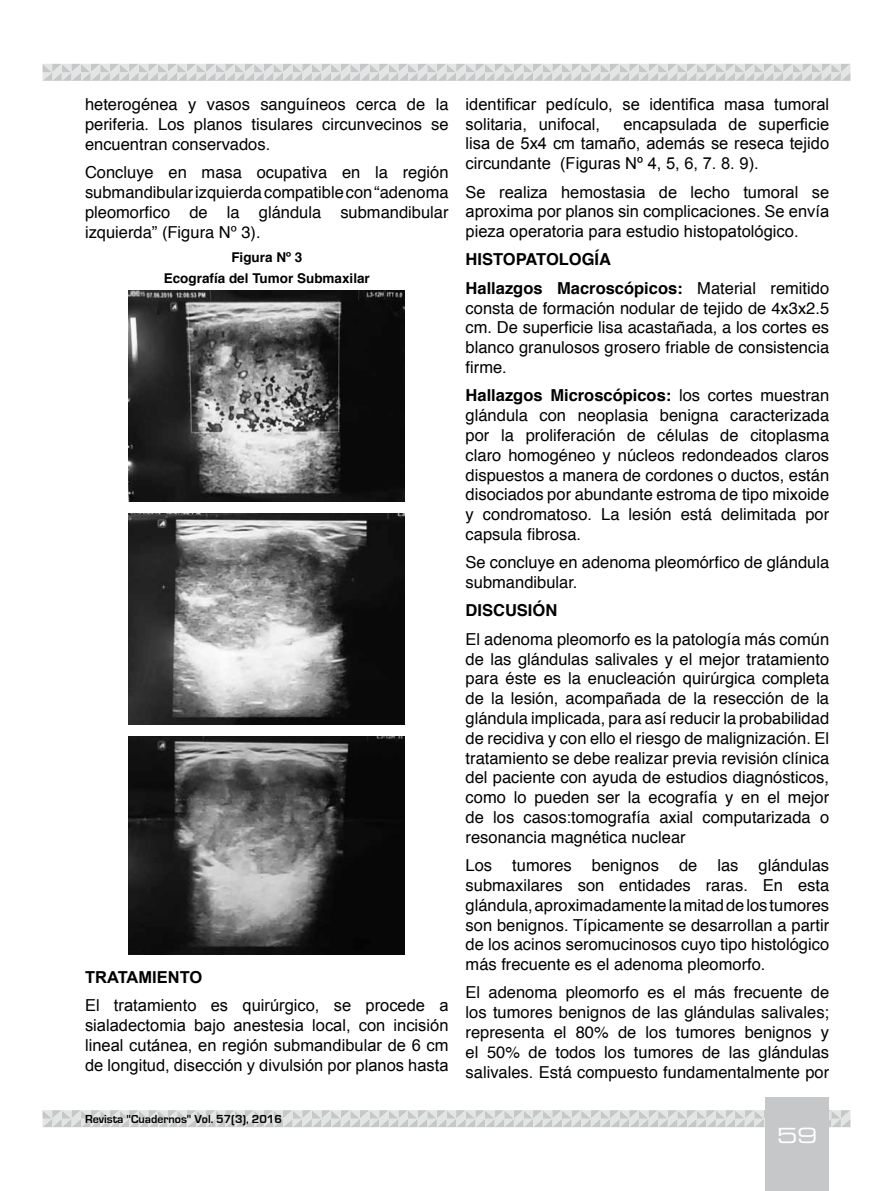
<style>
.page{position:relative;width:893px;height:1191px;background:#fff}
.page>*{position:absolute;margin:0;border:0;box-sizing:border-box;transform-origin:0 0}
.t1{font:21px "Eurostile LT Std Ex 2";color:#fff}
.t2{font:16.5px/19.8px "Helvetica";color:#000;text-align:justify}
.t3{font:16.5px/19.8px "Arial";color:#000;text-align:justify}
.t4{font:700 16.5px/28.3px "Helvetica";color:#000}
.t5{font:700 16.5px "Arial";color:#000}
.t6{font:700 13.5px/20.4px "Helvetica";color:#000;text-align:center}
.t7{font:700 12px "Eurostile";color:#000}
.s1{font-weight:400}
.s2{font-weight:700}
</style>
<div class="page">
<svg style="left:43px;top:64px;width:807px;height:17px"></svg>
<svg style="left:43px;top:1110px;width:807px;height:17px"></svg>
<div style="left:765px;top:1097px;width:64px;height:94px;background:#c6c7c8"></div>
<img style="left:129px;top:290px;width:276px;height:211px">
<img style="left:129px;top:513px;width:276px;height:212px">
<img style="left:129px;top:736px;width:276px;height:218px">
<p class="t2" style="left:85px;top:95px;width:365px">heterogénea y vasos sanguíneos cerca de la periferia. Los planos tisulares circunvecinos se encuentran conservados.</p>
<p class="t2" style="left:85px;top:163px;width:365px">Concluye en masa ocupativa en la región submandibular izquierda compatible con “adenoma pleomorfico de la glándula submandibular izquierda” (Figura Nº 3).</p>
<p class="t6" style="left:164px;top:247px;width:208px">Figura Nº 3<br>Ecografía del Tumor Submaxilar</p>
<p class="t5" style="left:85px;top:966px;width:119px">TRATAMIENTO</p>
<p class="t3" style="left:85px;top:995px;width:365px">El tratamiento es quirúrgico, se procede a sialadectomia bajo anestesia local, con incisión lineal cutánea, en región submandibular de 6 cm de longitud, disección y divulsión por planos hasta</p>
<p class="t7" style="left:85px;top:1112px;width:199px">Revista "Cuadernos" Vol. 57(3), 2016</p>
<p class="t3" style="left:466px;top:94px;width:365px">identificar pedículo, se identifica masa tumoral solitaria, unifocal,</p>
<p class="t3" style="left:466px;top:114px;width:365px;text-indent:158px">encapsulada de superficie lisa de 5x4 cm tamaño, además se reseca tejido circundante (Figuras Nº 4, 5, 6, 7. 8. 9).</p>
<p class="t3" style="left:466px;top:182px;width:365px">Se realiza hemostasia de lecho tumoral se aproxima por planos sin complicaciones. Se envía pieza operatoria para estudio histopatológico.</p>
<p class="t4" style="left:466px;top:246px;width:365px">HISTOPATOLOGÍA<br>Hallazgos Macroscópicos: <span class="s1">Material remitido</span></p>
<p class="t2" style="left:466px;top:298px;width:365px">consta de formación nodular de tejido de 4x3x2.5 cm. De superficie lisa acastañada, a los cortes es blanco granulosos grosero friable de consistencia firme.</p>
<p class="t2" style="left:466px;top:386px;width:365px"><span class="s2">Hallazgos Microscópicos:</span> los cortes muestran glándula con neoplasia benigna caracterizada por la proliferación de células de citoplasma claro homogéneo y núcleos redondeados claros dispuestos a manera de cordones o ductos, están disociados por abundante estroma de tipo mixoide y condromatoso. La lesión está delimitada por capsula fibrosa.</p>
<p class="t2" style="left:466px;top:553px;width:365px">Se concluye en adenoma pleomórfico de glándula submandibular.</p>
<p class="t4" style="left:466px;top:596px;width:93px">DISCUSIÓN</p>
<p class="t2" style="left:466px;top:629px;width:365px">El adenoma pleomorfo es la patología más común de las glándulas salivales y el mejor tratamiento para éste es la enucleación quirúrgica completa de la lesión, acompañada de la resección de la glándula implicada, para así reducir la probabilidad de recidiva y con ello el riesgo de malignización. El tratamiento se debe realizar previa revisión clínica del paciente con ayuda de estudios diagnósticos, como lo pueden ser la ecografía y en el mejor de los casos:tomografía axial computarizada o resonancia magnética nuclear</p>
<p class="t2" style="left:466px;top:856px;width:365px">Los tumores benignos de las glándulas submaxilares son entidades raras. En esta glándula, aproximadamente la mitad de los tumores son benignos. Típicamente se desarrollan a partir de los acinos seromucinosos cuyo tipo histológico más frecuente es el adenoma pleomorfo.</p>
<p class="t2" style="left:466px;top:983px;width:365px">El adenoma pleomorfo es el más frecuente de los tumores benignos de las glándulas salivales; representa el 80% de los tumores benignos y el 50% de todos los tumores de las glándulas salivales. Está compuesto fundamentalmente por</p>
<p class="t1" style="left:777px;top:1121px;width:42px">59</p>
</div>
